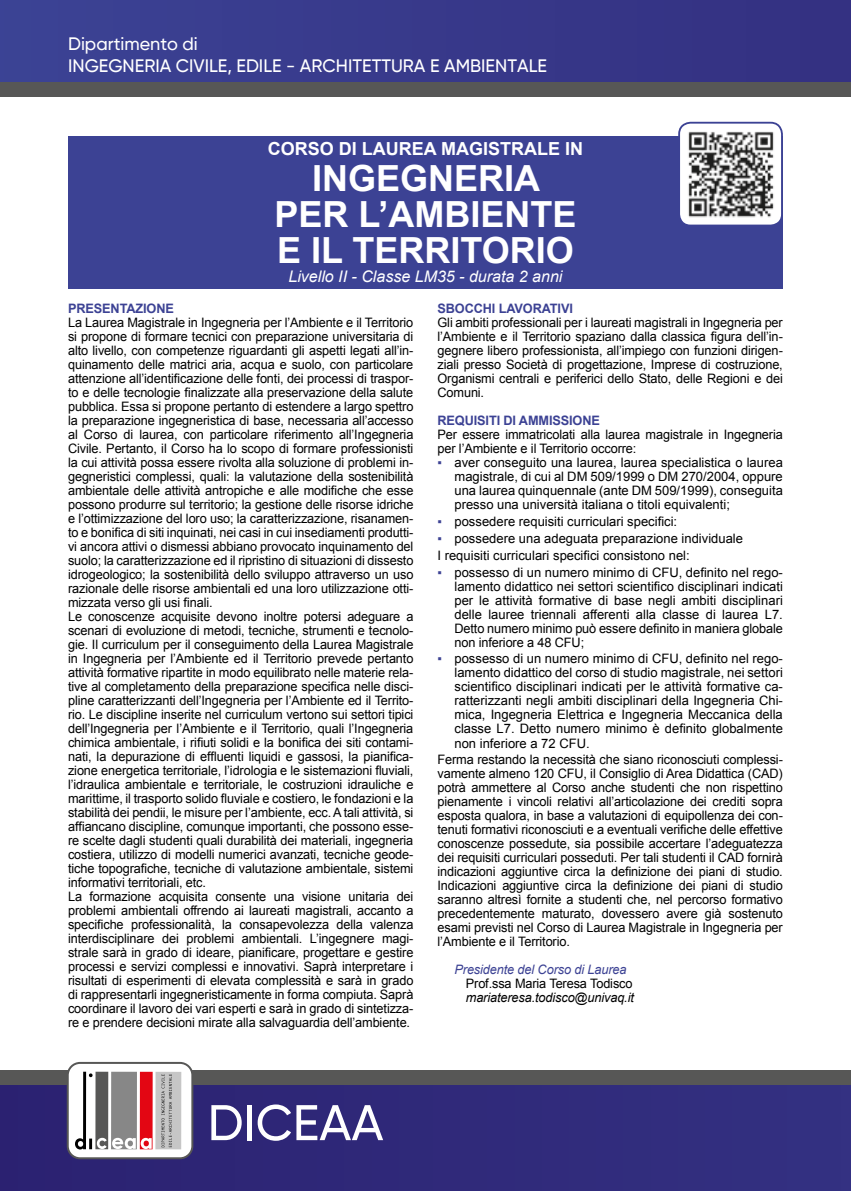
<style>
.page{position:relative;width:851px;height:1191px;background:#fff}
.page>*{position:absolute;margin:0;border:0;box-sizing:border-box;transform-origin:0 0}
.t1{font:500 50px "Gilroy";color:#fff}
.t2{font:700 36px/36px "Arial";color:#fff;text-align:center}
.t3{font:500 18px/21.6px "Gilroy";color:#fff}
.t4{font:700 18px "Arial";color:#fff}
.t5{font:italic 16px "Arial";color:#fff}
.t6{font:13px/14px "Arial";letter-spacing:-.01em;color:#000;text-align:justify}
.t7{font:700 13px "Arial";letter-spacing:-.01em;color:#3c4294}
.t8{font:italic 13px "Arial";letter-spacing:-.01em;color:#000}
.t9{font:italic 13px "Arial";letter-spacing:-.01em;color:#3c4294}
.s1{color:#3c4294}
</style>
<div class="page">
<div style="left:0;top:1070px;width:850px;height:121px;background:#302a7a"></div>
<div style="left:0;top:1070px;width:850px;height:14px;background:#575756"></div>
<div style="left:0;top:0;width:850px;height:96px;background:#38398a"></div>
<div style="left:0;top:82px;width:850px;height:14px;background:#575756"></div>
<svg style="left:67px;top:1062px;width:126px;height:97px;background:#c1b1b2"></svg>
<div style="left:68px;top:136px;width:714px;height:25px;background:#3c4294"></div>
<div style="left:68px;top:159px;width:714px;height:114px;background:#3c4294"></div>
<div style="left:68px;top:265px;width:714px;height:23px;background:#3c4294"></div>
<img style="left:681px;top:124px;width:100px;height:99px">
<div style="left:678px;top:122px;width:104px;height:104px;border:2px solid #3c4294;border-radius:11px"></div>
<h3 class="t3" style="left:68px;top:33px;width:480px">Dipartimento di<br>INGEGNERIA CIVILE, EDILE - ARCHITETTURA E AMBIENTALE</h3>
<h3 class="t4" style="left:268px;top:137px;width:317px">CORSO DI LAUREA MAGISTRALE IN</h3>
<h2 class="t2" style="left:274px;top:161px;width:304px">INGEGNERIA<br>PER L’AMBIENTE<br>E IL TERRITORIO</h2>
<p class="t5" style="left:288px;top:266px;width:275px">Livello II - Classe LM35 - durata 2 anni</p>
<p class="t7" style="left:68px;top:300px;width:107px">PRESENTAZIONE</p>
<p class="t6" style="left:68px;top:316px;width:347px;text-align:left">La Laurea Magistrale in Ingegneria per l’Ambiente e il Territorio si propone di formare tecnici con preparazione universitaria di alto livello, con competenze riguardanti gli aspetti legati all’in&shy;quinamento delle matrici aria, acqua e suolo, con particolare attenzione all’identificazione delle fonti, dei processi di traspor&shy;to e delle tecnologie finalizzate alla preservazione della salute pubblica. Essa si propone pertanto di estendere a largo spettro la preparazione ingegneristica di base, necessaria all’accesso al Corso di laurea, con particolare riferimento all’Ingegneria Civile. Pertanto, il Corso ha lo scopo di formare professionisti la cui attività possa essere rivolta alla soluzione di problemi in&shy;gegneristici complessi, quali: la valutazione della sostenibilità ambientale delle attività antropiche e alle modifiche che esse possono produrre sul territorio; la gestione delle risorse idriche e l’ottimizzazione del loro uso; la caratterizzazione, risanamen&shy;to e bonifica di siti inquinati, nei casi in cui insediamenti produtti&shy;vi ancora attivi o dismessi abbiano provocato inquinamento del suolo; la caratterizzazione ed il ripristino di situazioni di dissesto idrogeologico; la sostenibilità dello sviluppo attraverso un uso razionale delle risorse ambientali ed una loro utilizzazione otti&shy;mizzata verso gli usi finali.<br>Le conoscenze acquisite devono inoltre potersi adeguare a scenari di evoluzione di metodi, tecniche, strumenti e tecnolo&shy;gie. Il curriculum per il conseguimento della Laurea Magistrale in Ingegneria per l’Ambiente ed il Territorio prevede pertanto attività formative ripartite in modo equilibrato nelle materie rela&shy;tive al completamento della preparazione specifica nelle disci&shy;pline caratterizzanti dell’Ingegneria per l’Ambiente ed il Territo&shy;rio. Le discipline inserite nel curriculum vertono sui settori tipici dell’Ingegneria per l’Ambiente e il Territorio, quali l’Ingegneria chimica ambientale, i rifiuti solidi e la bonifica dei siti contami&shy;nati, la depurazione di effluenti liquidi e gassosi, la pianifica&shy;zione energetica territoriale, l’idrologia e le sistemazioni fluviali, l’idraulica ambientale e territoriale, le costruzioni idrauliche e marittime, il trasporto solido fluviale e costiero, le fondazioni e la stabilità dei pendii, le misure per l’ambiente, ecc. A tali attività, si affiancano discipline, comunque importanti, che possono esse&shy;re scelte dagli studenti quali durabilità dei materiali, ingegneria costiera, utilizzo di modelli numerici avanzati, tecniche geode&shy;tiche topografiche, tecniche di valutazione ambientale, sistemi informativi territoriali, etc.<br>La formazione acquisita consente una visione unitaria dei problemi ambientali offrendo ai laureati magistrali, accanto a specifiche professionalità, la consapevolezza della valenza interdisciplinare dei problemi ambientali. L’ingegnere magi&shy;strale sarà in grado di ideare, pianificare, progettare e gestire processi e servizi complessi e innovativi. Saprà interpretare i risultati di esperimenti di elevata complessità e sarà in grado di rappresentarli ingegneristicamente in forma compiuta. Saprà coordinare il lavoro dei vari esperti e sarà in grado di sintetizza&shy;re e prendere decisioni mirate alla salvaguardia dell’ambiente.</p>
<p class="t7" style="left:437px;top:300px;width:137px">SBOCCHI LAVORATIVI</p>
<p class="t6" style="left:437px;top:316px;width:347px">Gli ambiti professionali per i laureati magistrali in Ingegneria per l’Ambiente e il Territorio spaziano dalla classica figura dell’in&shy;gegnere libero professionista, all’impiego con funzioni dirigen&shy;ziali presso Società di progettazione, Imprese di costruzione, Organismi centrali e periferici dello Stato, delle Regioni e dei Comuni.</p>
<p class="t7" style="left:437px;top:412px;width:164px">REQUISITI DI AMMISSIONE</p>
<p class="t6" style="left:437px;top:428px;width:347px">Per essere immatricolati alla laurea magistrale in Ingegneria per l’Ambiente e il Territorio occorre:</p>
<p class="t6" style="left:454px;top:456px;width:330px;text-indent:-17px"><span class="s1">▪</span> aver conseguito una laurea, laurea specialistica o laurea magistrale, di cui al DM 509/1999 o DM 270/2004, oppure una laurea quinquennale (ante DM 509/1999), conseguita presso una università italiana o titoli equivalenti;</p>
<p class="t6" style="left:437px;top:514px;width:241px"><span class="s1">▪</span> possedere requisiti curriculari specifici:</p>
<p class="t6" style="left:437px;top:530px;width:307px;line-height:16.8px"><span class="s1">▪</span> possedere una adeguata preparazione individuale<br>I requisiti curriculari specifici consistono nel:</p>
<p class="t6" style="left:454px;top:565px;width:330px;text-indent:-17px"><span class="s1">▪</span> possesso di un numero minimo di CFU, definito nel rego&shy;lamento didattico nei settori scientifico disciplinari indicati per le attività formative di base negli ambiti disciplinari delle lauree triennali afferenti alla classe di laurea L7.<br>Detto numero minimo può essere definito in maniera globale non inferiore a 48 CFU;</p>
<p class="t6" style="left:454px;top:652px;width:330px;text-indent:-17px"><span class="s1">▪</span> possesso di un numero minimo di CFU, definito nel rego&shy;lamento didattico del corso di studio magistrale, nei settori scientifico disciplinari indicati per le attività formative ca&shy;ratterizzanti negli ambiti disciplinari della Ingegneria Chi&shy;mica, Ingegneria Elettrica e Ingegneria Meccanica della classe L7. Detto numero minimo è definito globalmente non inferiore a 72 CFU.</p>
<p class="t6" style="left:437px;top:753px;width:347px">Ferma restando la necessità che siano riconosciuti complessi&shy;vamente almeno 120 CFU, il Consiglio di Area Didattica (CAD) potrà ammettere al Corso anche studenti che non rispettino pienamente i vincoli relativi all’articolazione dei crediti sopra esposta qualora, in base a valutazioni di equipollenza dei con&shy;tenuti formativi riconosciuti e a eventuali verifiche delle effettive conoscenze possedute, sia possibile accertare l’adeguatezza dei requisiti curriculari posseduti. Per tali studenti il CAD fornirà indicazioni aggiuntive circa la definizione dei piani di studio.<br>Indicazioni aggiuntive circa la definizione dei piani di studio saranno altresì fornite a studenti che, nel percorso formativo precedentemente maturato, dovessero avere già sostenuto esami previsti nel Corso di Laurea Magistrale in Ingegneria per l’Ambiente e il Territorio.</p>
<p class="t9" style="left:454px;top:961px;width:173px">Presidente del Corso di Laurea</p>
<p class="t6" style="left:466px;top:977px;width:168px">Prof.ssa Maria Teresa Todisco</p>
<p class="t8" style="left:466px;top:989px;width:169px">mariateresa.todisco@univaq.it</p>
<h1 class="t1" style="left:208px;top:1091px;width:177px">DICEAA</h1>
</div>
